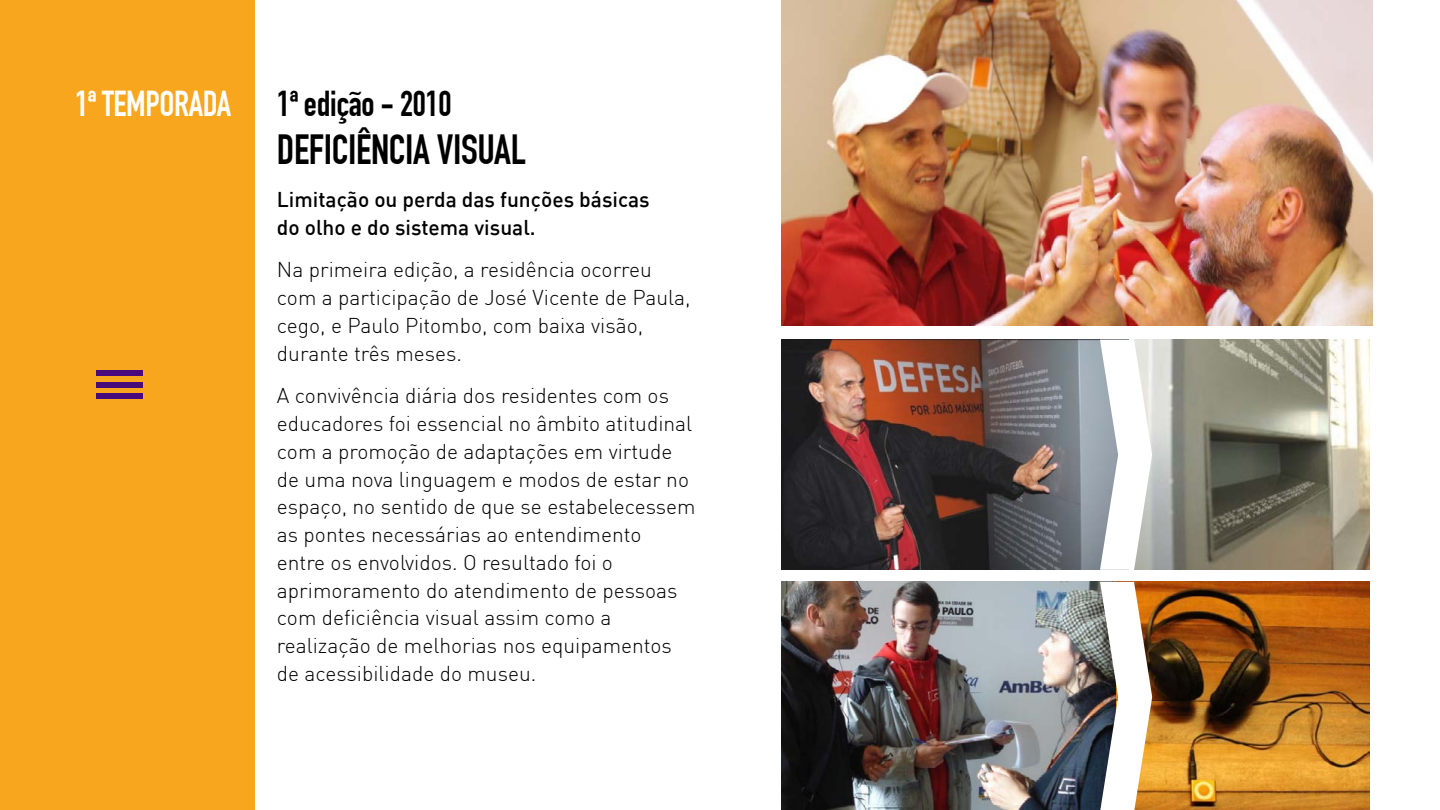
<style>
.page{position:relative;width:1440px;height:810px;background:#fff}
.page>*{position:absolute;margin:0;border:0;box-sizing:border-box;transform-origin:0 0}
.t1{font:700 41.25px "DIN Condensed";letter-spacing:-.01em;color:#000}
.t2{font:700 35.25px "DIN Condensed";letter-spacing:-.01em;color:#000}
.t3{font:700 35.25px "DIN Condensed";letter-spacing:-.01em;color:#fff}
.t4{font:300 21px/27.8px "DIN";color:#000}
.t5{font:500 21px/27.8px "DIN";color:#000}
</style>
<div class="page">
<div style="left:0;top:0;width:254px;height:810px;background:#f9a61f"></div>
<img style="left:782px;top:0;width:590px;height:325px">
<img style="left:782px;top:582px;width:588px;height:228px">
<img style="left:782px;top:340px;width:318px;height:230px">
<img style="left:1152px;top:340px;width:218px;height:230px">
<svg style="left:1100px;top:340px;width:52px;height:230px"></svg>
<img style="left:1100px;top:582px;width:52px;height:228px">
<div style="left:96px;top:370px;width:47px;height:6px;background:#490a7b"></div>
<div style="left:96px;top:382px;width:47px;height:6px;background:#490a7b"></div>
<div style="left:96px;top:393px;width:47px;height:6px;background:#490a7b"></div>
<h2 class="t3" style="left:75px;top:83px;width:158px">1ª TEMPORADA</h2>
<h2 class="t2" style="left:277px;top:83px;width:176px">1ª edição - 2010</h2>
<h1 class="t1" style="left:277px;top:126px;width:251px">DEFICIÊNCIA VISUAL</h1>
<p class="t5" style="left:277px;top:185px;width:374px">Limitação ou perda das funções básicas do olho e do sistema visual.</p>
<p class="t4" style="left:277px;top:256px;width:415px">Na primeira edição, a residência ocorreu com a participação de José Vicente de Paula, cego, e Paulo Pitombo, com baixa visão, durante três meses.</p>
<p class="t4" style="left:277px;top:382px;width:420px">A convivência diária dos residentes com os educadores foi essencial no âmbito atitudinal com a promoção de adaptações em virtude de uma nova linguagem e modos de estar no espaço, no sentido de que se estabelecessem as pontes necessárias ao entendimento<br>entre os envolvidos. O resultado foi o aprimoramento do atendimento de pessoas com deficiência visual assim como a realização de melhorias nos equipamentos de acessibilidade do museu.</p>
</div>
